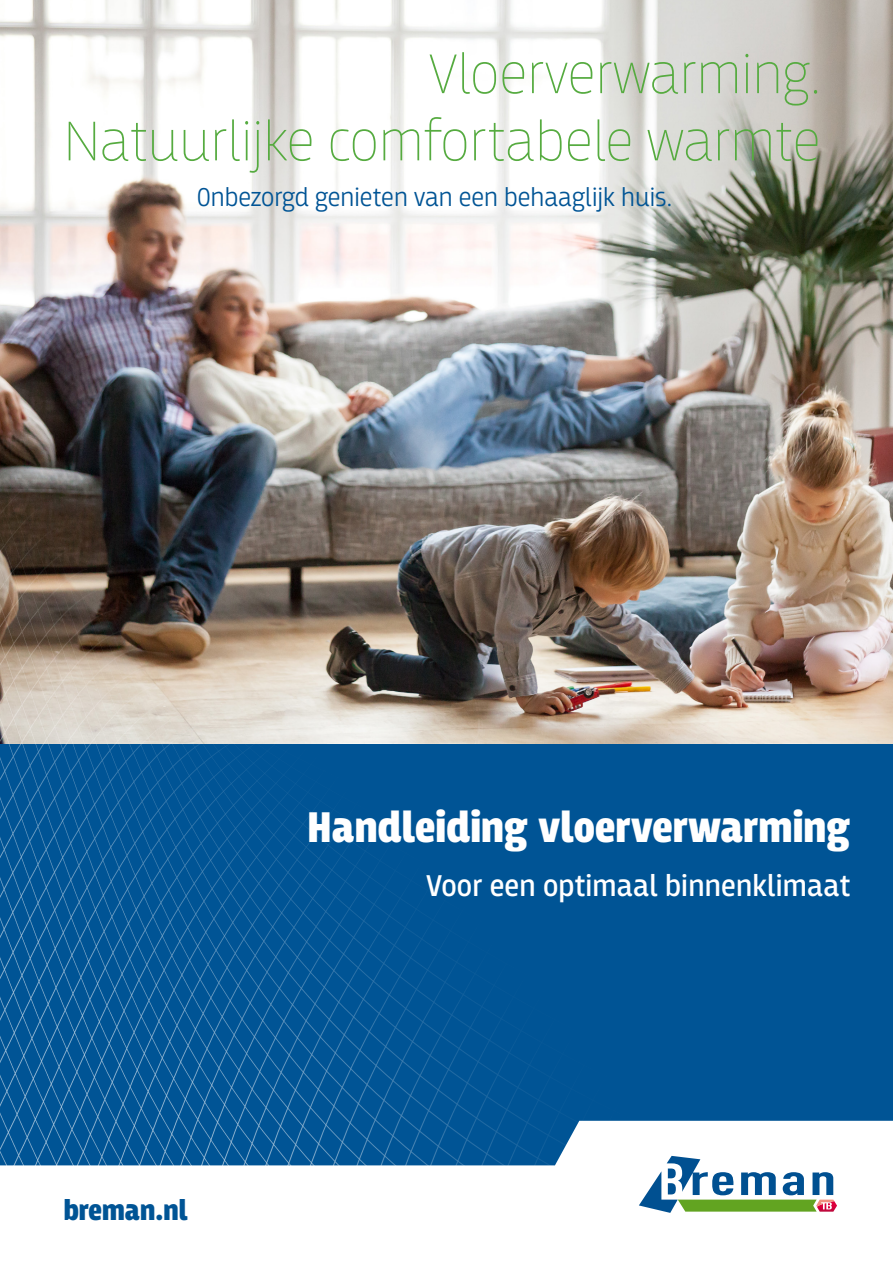
<style>
.page{position:relative;width:893px;height:1263px;background:#fff}
.page>*{position:absolute;margin:0;border:0;box-sizing:border-box;transform-origin:0 0}
.Titel{font:100 58.5px "Breakers";color:#56ab40}
.Vestigingsnaam{font:900 45px "Breakers";color:#fff}
.Vestigingsnaam-2{font:31.5px "Breakers";letter-spacing:.005em;color:#fff}
.Webadres{font:900 30px "Breakers";color:#005495}
.Omschrijving_over_fo{font:300 27px "Breakers";color:#005495}
</style>
<div class="page">
<div style="left:0;top:743px;width:893px;height:477px;background:#005495"></div>
<div style="left:0;top:1121px;width:893px;height:99px;background:#fff"></div>
<img style="left:0;top:0;width:893px;height:743px">
<img style="left:0;top:370px;width:662px;height:801px">
<svg style="left:639px;top:1156px;width:198px;height:57px"></svg>
<p class="Titel" style="left:429px;top:40px;width:393px">Vloerverwarming.</p>
<p class="Titel" style="left:64px;top:107px;width:758px">Natuurlijke comfortabele warmte</p>
<p class="Omschrijving_over_fo" style="left:197px;top:181px;width:477px">Onbezorgd genieten van een behaaglijk huis.</p>
<p class="Webadres" style="left:64px;top:1192px;width:125px">breman.nl</p>
<p class="Vestigingsnaam" style="left:307px;top:801px;width:545px">Handleiding vloerverwarming</p>
<p class="Vestigingsnaam-2" style="left:426px;top:868px;width:426px">Voor een optimaal binnenklimaat</p>
</div>
